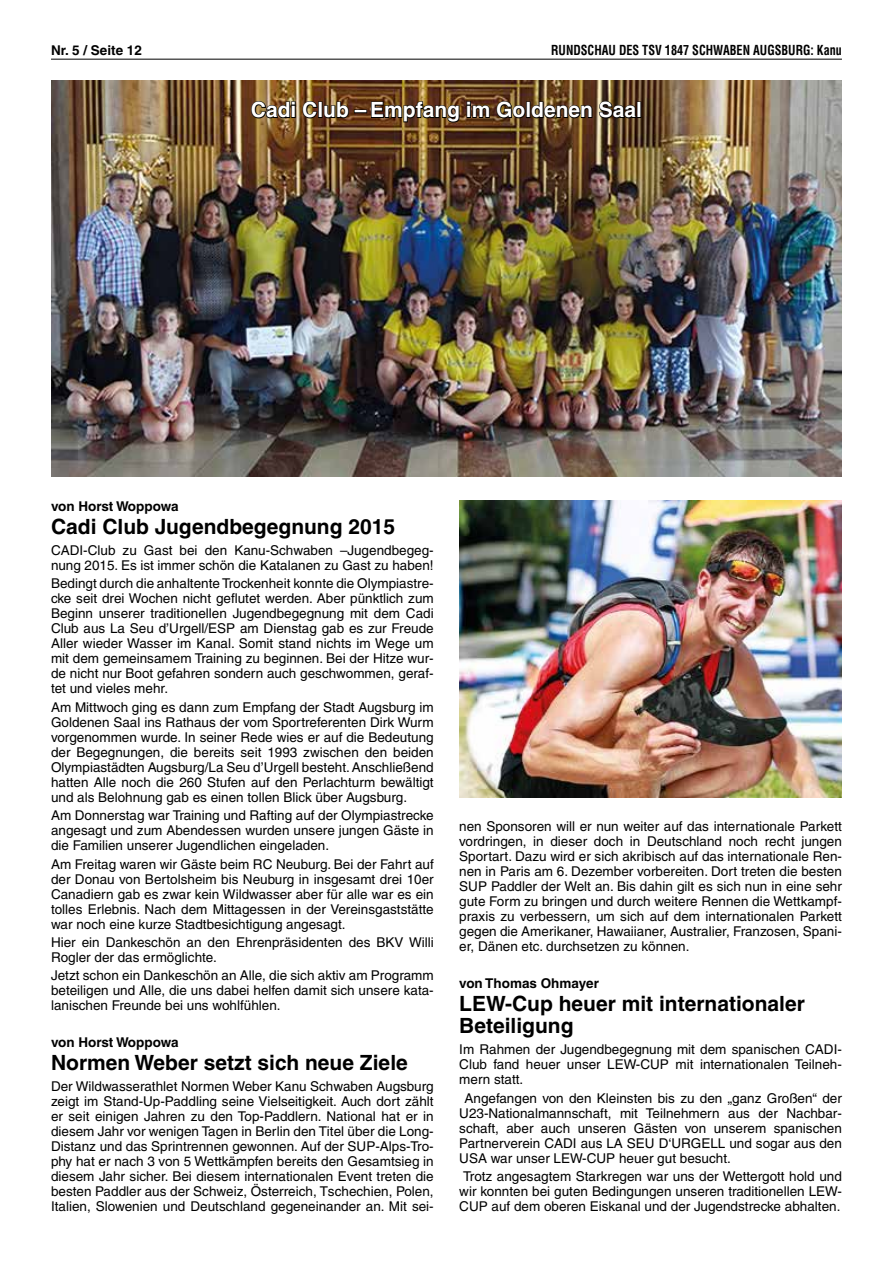
<style>
.page{position:relative;width:893px;height:1263px;background:#fff}
.page>*{position:absolute;margin:0;border:0;box-sizing:border-box;transform-origin:0 0}
.t1{font:700 21px/22.5px "Helvetica";color:#000}
.t2{font:700 21px "Helvetica";color:#fff}
.t3{font:13.5px/15px "Helvetica";color:#000;text-align:justify}
.t4{font:700 13.5px "Helvetica";color:#000}
.t5{font:700 condensed 13.5px "Helvetica";color:#000;scale:.9 1}
</style>
<div class="page">
<hr style="left:51px;top:59px;width:791px;height:1px;background:#000">
<img style="left:459px;top:501px;width:383px;height:297px">
<img style="left:51px;top:81px;width:791px;height:395px">
<svg style="left:250px;top:100px;width:46px;height:19px"></svg>
<div style="left:291px;top:105px;width:5px;height:13px;border:2px solid #000"></div>
<img style="left:302px;top:100px;width:158px;height:24px">
<svg style="left:467px;top:101px;width:23px;height:18px"></svg>
<svg style="left:496px;top:100px;width:141px;height:19px"></svg>
<div style="left:637px;top:101px;width:4px;height:17px;border:2px solid #000"></div>
<p class="t4" style="left:51px;top:42px;width:92px">Nr. 5 / Seite 12</p>
<p class="t5" style="left:551px;top:42px;width:325px">RUNDSCHAU DES TSV 1847 SCHWABEN AUGSBURG: Kanu</p>
<h1 class="t2" style="left:251px;top:97px;width:393px">Cadi Club – Empfang im Goldenen Saal</h1>
<p class="t4" style="left:51px;top:498px;width:129px">von Horst Woppowa</p>
<h1 class="t1" style="left:51px;top:515px;width:346px">Cadi Club Jugendbegegnung 2015</h1>
<p class="t3" style="left:51px;top:543px;width:384px">CADI-Club zu Gast bei den Kanu-Schwaben –Jugendbegeg&shy;nung 2015. Es ist immer schön die Katalanen zu Gast zu haben!</p>
<p class="t3" style="left:51px;top:576px;width:384px">Bedingt durch die anhaltente Trockenheit konnte die Olympiastre&shy;cke seit drei Wochen nicht geflutet werden. Aber pünktlich zum Beginn unserer traditionellen Jugendbegegnung mit dem Cadi Club aus La Seu d’Urgell/ESP am Dienstag gab es zur Freude Aller wieder Wasser im Kanal. Somit stand nichts im Wege um mit dem gemeinsamem Training zu beginnen. Bei der Hitze wur&shy;de nicht nur Boot gefahren sondern auch geschwommen, geraf&shy;tet und vieles mehr.</p>
<p class="t3" style="left:51px;top:700px;width:384px">Am Mittwoch ging es dann zum Empfang der Stadt Augsburg im Goldenen Saal ins Rathaus der vom Sportreferenten Dirk Wurm vorgenommen wurde. In seiner Rede wies er auf die Bedeutung der Begegnungen, die bereits seit 1993 zwischen den beiden Olympiastädten Augsburg/La Seu d’Urgell besteht. Anschließend hatten Alle noch die 260 Stufen auf den Perlachturm bewältigt und als Belohnung gab es einen tollen Blick über Augsburg.</p>
<p class="t3" style="left:51px;top:808px;width:384px">Am Donnerstag war Training und Rafting auf der Olympiastrecke angesagt und zum Abendessen wurden unsere jungen Gäste in die Familien unserer Jugendlichen eingeladen.</p>
<p class="t3" style="left:51px;top:856px;width:384px">Am Freitag waren wir Gäste beim RC Neuburg. Bei der Fahrt auf der Donau von Bertolsheim bis Neuburg in insgesamt drei 10er Canadiern gab es zwar kein Wildwasser aber für alle war es ein tolles Erlebnis. Nach dem Mittagessen in der Vereinsgaststätte war noch eine kurze Stadtbesichtigung angesagt.</p>
<p class="t3" style="left:51px;top:935px;width:384px">Hier ein Dankeschön an den Ehrenpräsidenten des BKV Willi<br>Rogler der das ermöglichte.</p>
<p class="t3" style="left:51px;top:968px;width:384px">Jetzt schon ein Dankeschön an Alle, die sich aktiv am Programm beteiligen und Alle, die uns dabei helfen damit sich unsere kata&shy;lanischen Freunde bei uns wohlfühlen.</p>
<p class="t4" style="left:51px;top:1034px;width:129px">von Horst Woppowa</p>
<h1 class="t1" style="left:51px;top:1051px;width:358px">Normen Weber setzt sich neue Ziele</h1>
<p class="t3" style="left:51px;top:1079px;width:384px">Der Wildwasserathlet Normen Weber Kanu Schwaben Augsburg zeigt im Stand-Up-Paddling seine Vielseitigkeit. Auch dort zählt er seit einigen Jahren zu den Top-Paddlern. National hat er in diesem Jahr vor wenigen Tagen in Berlin den Titel über die Long-Distanz und das Sprintrennen gewonnen. Auf der SUP-Alps-Tro&shy;phy hat er nach 3 von 5 Wettkämpfen bereits den Gesamtsieg in diesem Jahr sicher. Bei diesem internationalen Event treten die besten Paddler aus der Schweiz, Österreich, Tschechien, Polen, Italien, Slowenien und Deutschland gegeneinander an. Mit sei-</p>
<p class="t3" style="left:459px;top:819px;width:384px">nen Sponsoren will er nun weiter auf das internationale Parkett vordringen, in dieser doch in Deutschland noch recht jungen Sportart. Dazu wird er sich akribisch auf das internationale Ren&shy;nen in Paris am 6. Dezember vorbereiten. Dort treten die besten SUP Paddler der Welt an. Bis dahin gilt es sich nun in eine sehr gute Form zu bringen und durch weitere Rennen die Wettkampf&shy;praxis zu verbessern, um sich auf dem internationalen Parkett gegen die Amerikaner, Hawaiianer, Australier, Franzosen, Spani&shy;er, Dänen etc. durchsetzen zu können.</p>
<p class="t4" style="left:459px;top:975px;width:141px">von Thomas Ohmayer</p>
<h1 class="t1" style="left:459px;top:991px;width:347px">LEW-Cup heuer mit internationaler<br>Beteiligung</h1>
<p class="t3" style="left:459px;top:1042px;width:384px">Im Rahmen der Jugendbegegnung mit dem spanischen CADI-Club fand heuer unser LEW-CUP mit internationalen Teilneh&shy;mern statt.</p>
<p class="t3" style="left:459px;top:1090px;width:384px;text-indent:5px">Angefangen von den Kleinsten bis zu den „ganz Großen“ der U23-Nationalmannschaft, mit Teilnehmern aus der Nachbar&shy;schaft, aber auch unseren Gästen von unserem spanischen Partnerverein CADI aus LA SEU D‘URGELL und sogar aus den USA war unser LEW-CUP heuer gut besucht.</p>
<p class="t3" style="left:459px;top:1169px;width:384px">Trotz angesagtem Starkregen war uns der Wettergott hold und wir konnten bei guten Bedingungen unseren traditionellen LEW-CUP auf dem oberen Eiskanal und der Jugendstrecke abhalten.</p>
</div>
